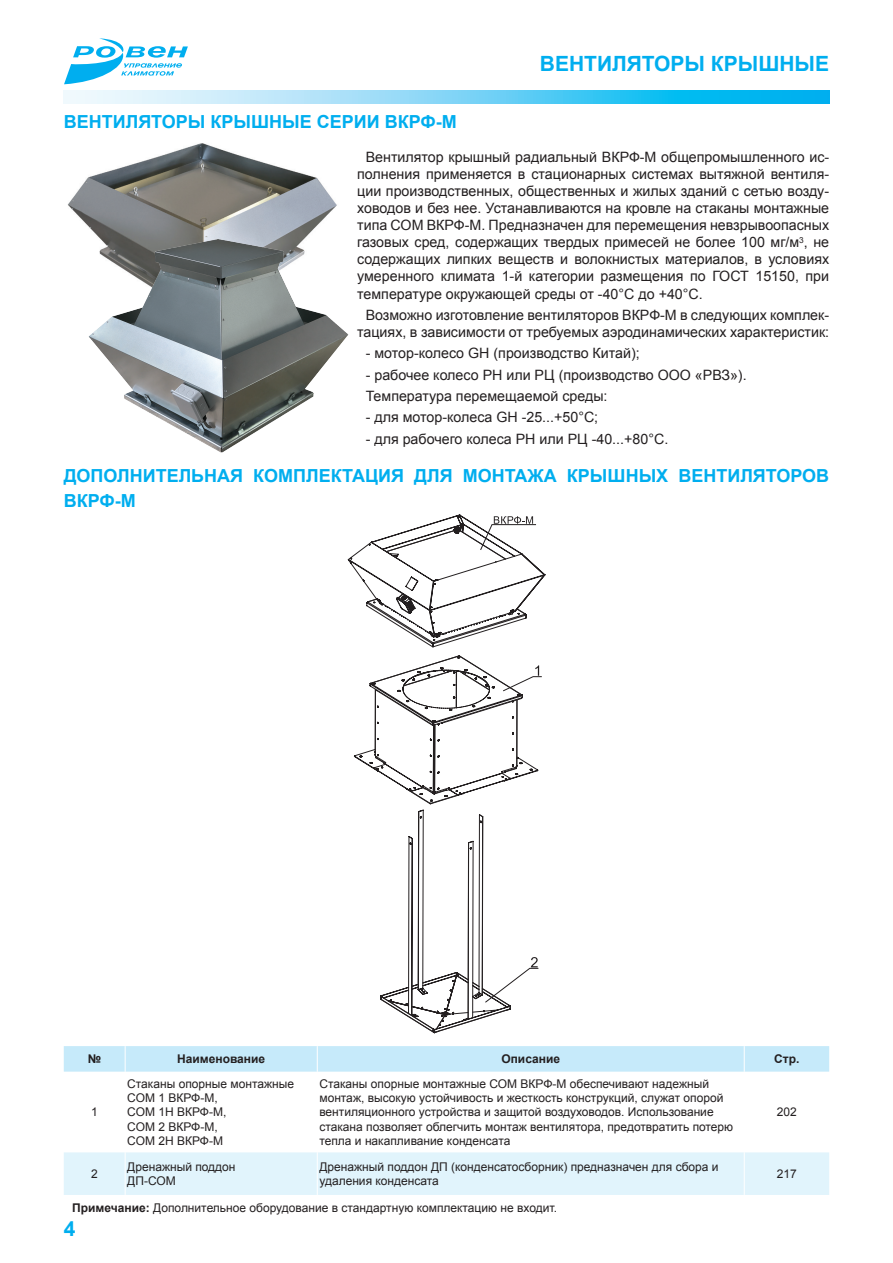
<style>
.page{position:relative;width:893px;height:1263px;background:#fff}
.page>*{position:absolute;margin:0;border:0;box-sizing:border-box;transform-origin:0 0}
.t1{font:700 21px "Arial";color:#00aeef}
.t2{font:700 18px "Arial";color:#00aeef}
.t3{font:14.25px/17.1px "Arial";color:#231f20;text-align:justify}
.t4{font:12px/14.4px "Arial";color:#231f20}
.t5{font:700 12px "Arial";color:#231f20}
.s1{font-weight:700}
</style>
<div class="page">
<svg style="left:64px;top:90px;width:765px;height:13px;background:#76d5f6"></svg>
<svg style="left:64px;top:38px;width:124px;height:46px"></svg>
<img style="left:67px;top:143px;width:270px;height:87px">
<img style="left:88px;top:230px;width:261px;height:223px">
<svg style="left:348px;top:514px;width:197px;height:519px"></svg>
<div style="left:64px;top:1152px;width:765px;height:43px;background:#e1f4fc"></div>
<div style="left:64px;top:1046px;width:765px;height:25px;background:#c6eafa"></div>
<hr style="left:125px;top:1152px;width:1px;height:43px;background:#fff">
<hr style="left:317px;top:1152px;width:1px;height:43px;background:#fff">
<hr style="left:744px;top:1152px;width:1px;height:43px;background:#fff">
<h1 class="t1" style="left:540px;top:49px;width:291px">вентиляторы крышные</h1>
<p class="t2" style="left:64px;top:110px;width:395px">ВЕНТИЛЯТОРЫ КРЫШНЫЕ СЕРИИ ВКРФ-М</p>
<p class="t3" style="left:357px;top:148px;width:473px;text-indent:9px">Вентилятор крышный радиальный ВКРФ-М общепромышленного ис&shy;полнения применяется в стационарных системах вытяжной вентиля&shy;ции производственных, общественных и жилых зданий с сетью возду&shy;ховодов и без нее. Устанавливаются на кровле на стаканы монтажные типа СОМ ВКРФ-М. Предназначен для перемещения невзрывоопасных газовых сред, содержащих твердых примесей не более 100 мг/м<sup>3</sup>, не содержащих липких веществ и волокнистых материалов, в условиях умеренного климата 1-й категории размещения по ГОСТ 15150, при температуре окружающей среды от -40°С до +40°С.</p>
<p class="t3" style="left:357px;top:306px;width:473px;text-align:center">Возможно изготовление вентиляторов ВКРФ-М в следующих комплек&shy;тациях, в зависимости от требуемых аэродинамических характеристик:</p>
<p class="t3" style="left:366px;top:345px;width:276px">- мотор-колесо GH (производство Китай);</p>
<p class="t3" style="left:366px;top:364px;width:382px;line-height:21.3px">- рабочее колесо РН или РЦ (производство ООО «РВЗ»).<br>Температура перемещаемой среды:</p>
<p class="t3" style="left:366px;top:409px;width:234px">- для мотор-колеса GH -25...+50°С;</p>
<p class="t3" style="left:366px;top:430px;width:304px">- для рабочего колеса РН или РЦ -40...+80°С.</p>
<p class="t2" style="left:64px;top:464px;width:53px">дополнител</p>
<p class="t2" style="left:191px;top:464px;width:76px">ьная ком</p>
<p class="t2" style="left:293px;top:464px;width:26px">плект</p>
<p class="t2" style="left:352px;top:464px;width:39px">ация</p>
<p class="t2" style="left:414px;top:464px;width:26px">для</p>
<p class="t2" style="left:463px;top:464px;width:14px">монт</p>
<p class="t2" style="left:515px;top:464px;width:68px">ажа крышны</p>
<p class="t2" style="left:656px;top:464px;width:36px">х вентиляторов</p>
<p class="t2" style="left:64px;top:489px;width:74px">ВКРФ-М</p>
<p class="t5" style="left:88px;top:1051px;width:15px">№</p>
<p class="t5" style="left:177px;top:1051px;width:90px">Наименование</p>
<p class="t5" style="left:501px;top:1051px;width:60px">Описание</p>
<p class="t5" style="left:774px;top:1051px;width:27px">Стр.</p>
<p class="t4" style="left:91px;top:1105px;width:8px">1</p>
<p class="t4" style="left:127px;top:1076px;width:168px">Стаканы опорные монтажные<br>СОМ 1 ВКРФ-М,<br>СОМ 1Н ВКРФ-М,<br>СОМ 2 ВКРФ-М,<br>СОМ 2Н ВКРФ-М</p>
<p class="t4" style="left:319px;top:1076px;width:415px">Стаканы опорные монтажные СОМ ВКРФ-М обеспечивают надежный монтаж, высокую устойчивость и жесткость конструкций, служат опорой вентиляционного устройства и защитой воздуховодов. Использование стакана позволяет облегчить монтаж вентилятора, предотвратить потерю тепла и накапливание конденсата</p>
<p class="t4" style="left:777px;top:1105px;width:22px">202</p>
<p class="t4" style="left:91px;top:1167px;width:8px">2</p>
<p class="t4" style="left:127px;top:1159px;width:110px">Дренажный поддон<br>ДП-СОМ</p>
<p class="t4" style="left:319px;top:1159px;width:401px">Дренажный поддон ДП (конденсатосборник) предназначен для сбора и удаления конденсата</p>
<p class="t4" style="left:777px;top:1167px;width:22px">217</p>
<p class="t4" style="left:72px;top:1200px;width:486px"><span class="s1">Примечание:</span> Дополнительное оборудование в стандартную комплектацию не входит.</p>
<h1 class="t1" style="left:64px;top:1214px;width:13px">4</h1>
</div>
